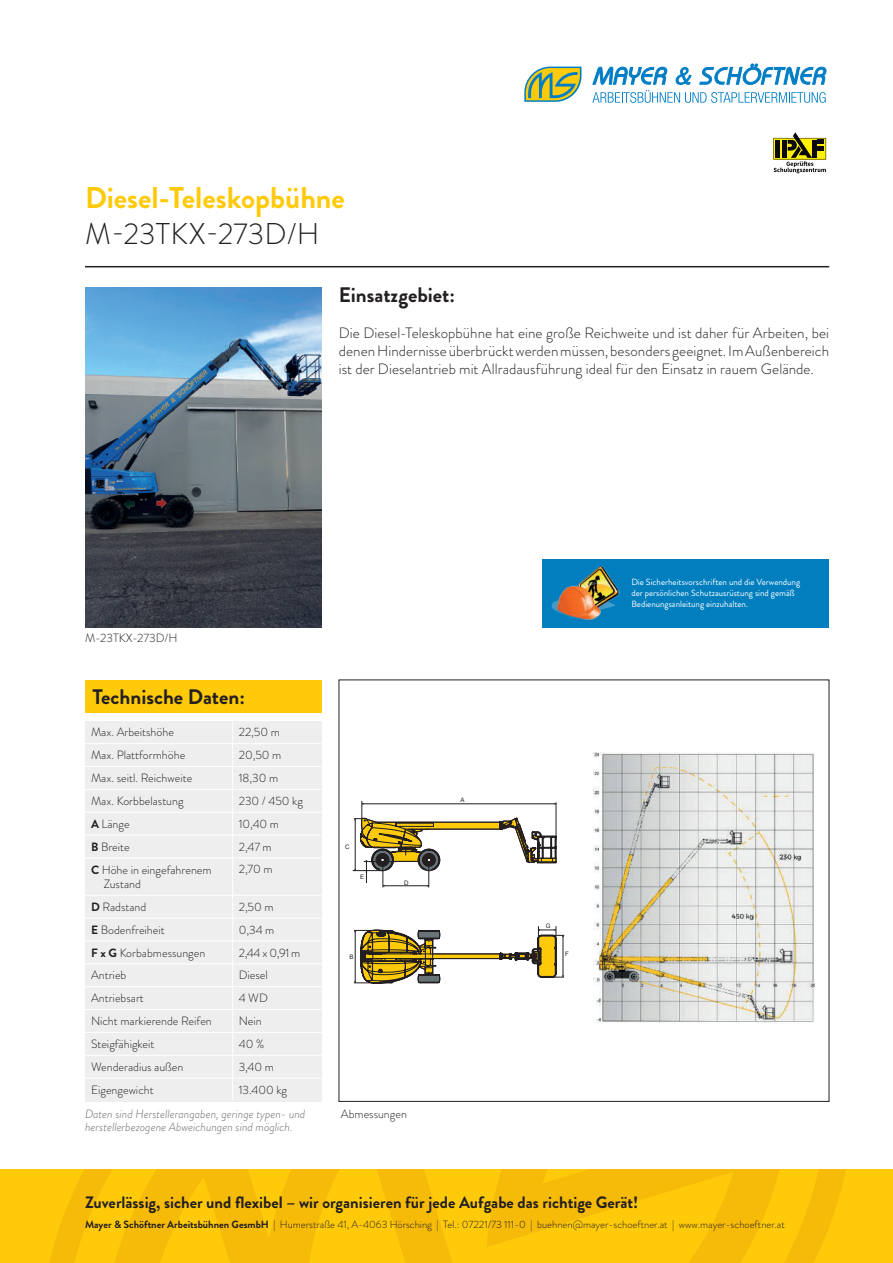
<style>
.page{position:relative;width:893px;height:1263px;background:#fff}
.page>*{position:absolute;margin:0;border:0;box-sizing:border-box;transform-origin:0 0}
.t1{font:700 30px "Brandon Grotesque";color:#feca0a}
.t2{font:300 30px "Brandon Grotesque";letter-spacing:.005em;color:#231f20}
.t3{font:700 21px "Brandon Grotesque";color:#231f20}
.t4{font:700 16.5px "Brandon Grotesque";color:#231f20}
.t5{font:300 15px/18px "Brandon Grotesque";letter-spacing:.005em;color:#231f20;text-align:justify}
.t6{font:300 12px/14.4px "Brandon Grotesque";color:#231f20}
.t7{font:italic 300 12px/12.8px "Brandon Grotesque";color:#6c6d70}
.t8{font:300 10.5px "Brandon Grotesque";color:#231f20}
.t9{font:9px/10.8px "Brandon Grotesque";color:#fff}
.t10{font:6.15px "Arial";color:#231f20}
.s1{font-weight:700}
</style>
<div class="page">
<div style="left:85px;top:680px;width:237px;height:32px;background:#feca0a"></div>
<div style="left:85px;top:721px;width:237px;height:380px;background:#eeeeef"></div>
<hr style="left:85px;top:266px;width:744px;height:1px;background:#231f20">
<svg style="left:0;top:1169px;width:893px;height:94px;background:#fcc609"></svg>
<svg style="left:73px;top:1169px;width:717px;height:94px;background:#fac209"></svg>
<div style="left:542px;top:559px;width:287px;height:68px;background:#007ebe"></div>
<img style="left:551px;top:566px;width:69px;height:54px">
<svg style="left:524px;top:67px;width:57px;height:35px;background:#a9b86c"></svg>
<svg style="left:592px;top:64px;width:234px;height:39px"></svg>
<svg style="left:773px;top:132px;width:53px;height:41px"></svg>
<hr style="left:556px;top:802px;width:1px;height:38px;background:#231f20">
<svg style="left:353px;top:801px;width:203px;height:86px"></svg>
<svg style="left:354px;top:926px;width:210px;height:57px"></svg>
<hr style="left:85px;top:743px;width:148px;height:1px;background:#fff">
<hr style="left:233px;top:743px;width:89px;height:1px;background:#fff">
<hr style="left:85px;top:766px;width:148px;height:1px;background:#fff">
<hr style="left:233px;top:766px;width:89px;height:1px;background:#fff">
<hr style="left:85px;top:789px;width:148px;height:1px;background:#fff">
<hr style="left:233px;top:789px;width:89px;height:1px;background:#fff">
<hr style="left:85px;top:812px;width:148px;height:1px;background:#fff">
<hr style="left:233px;top:812px;width:89px;height:1px;background:#fff">
<hr style="left:85px;top:835px;width:148px;height:1px;background:#fff">
<hr style="left:233px;top:835px;width:89px;height:1px;background:#fff">
<svg style="left:232px;top:721px;width:1px;height:137px"></svg>
<hr style="left:85px;top:858px;width:148px;height:1px;background:#fff">
<hr style="left:233px;top:858px;width:89px;height:1px;background:#fff">
<hr style="left:232px;top:858px;width:1px;height:37px;background:#fff">
<hr style="left:85px;top:895px;width:148px;height:1px;background:#fff">
<hr style="left:233px;top:895px;width:89px;height:1px;background:#fff">
<hr style="left:85px;top:918px;width:148px;height:1px;background:#fff">
<hr style="left:233px;top:918px;width:89px;height:1px;background:#fff">
<hr style="left:85px;top:941px;width:148px;height:1px;background:#fff">
<hr style="left:233px;top:941px;width:89px;height:1px;background:#fff">
<hr style="left:85px;top:963px;width:148px;height:1px;background:#fff">
<hr style="left:233px;top:963px;width:89px;height:1px;background:#fff">
<hr style="left:85px;top:986px;width:148px;height:1px;background:#fff">
<hr style="left:233px;top:986px;width:89px;height:1px;background:#fff">
<hr style="left:85px;top:1009px;width:148px;height:1px;background:#fff">
<hr style="left:233px;top:1009px;width:89px;height:1px;background:#fff">
<hr style="left:85px;top:1032px;width:148px;height:1px;background:#fff">
<hr style="left:233px;top:1032px;width:89px;height:1px;background:#fff">
<hr style="left:85px;top:1055px;width:148px;height:1px;background:#fff">
<hr style="left:233px;top:1055px;width:89px;height:1px;background:#fff">
<hr style="left:85px;top:1078px;width:148px;height:1px;background:#fff">
<hr style="left:233px;top:1078px;width:89px;height:1px;background:#fff">
<svg style="left:232px;top:896px;width:1px;height:205px"></svg>
<img style="left:594px;top:752px;width:221px;height:271px">
<img style="left:85px;top:287px;width:237px;height:340px">
<h1 class="t1" style="left:85px;top:177px;width:261px">Diesel-Teleskopbühne</h1>
<h1 class="t2" style="left:85px;top:213px;width:236px">M-23TKX-273D/H</h1>
<h2 class="t3" style="left:339px;top:280px;width:118px">Einsatzgebiet:</h2>
<p class="t5" style="left:339px;top:324px;width:492px">Die Diesel-Teleskopbühne hat eine große Reichweite und ist daher für Arbeiten, bei denen Hindernisse überbrückt werden müssen, besonders geeignet. Im Außenbereich ist der Dieselantrieb mit Allradausführung ideal für den Einsatz in rauem Gelände.</p>
<p class="t6" style="left:85px;top:631px;width:94px">M-23TKX-273D/H</p>
<h2 class="t3" style="left:92px;top:682px;width:154px">Technische Daten:</h2>
<p class="t6" style="left:91px;top:725px;width:84px">Max. Arbeitshöhe</p>
<p class="t6" style="left:239px;top:725px;width:43px">22,50 m</p>
<p class="t6" style="left:91px;top:748px;width:96px">Max. Plattformhöhe</p>
<p class="t6" style="left:239px;top:748px;width:44px">20,50 m</p>
<p class="t6" style="left:91px;top:771px;width:103px">Max. seitl. Reichweite</p>
<p class="t6" style="left:239px;top:771px;width:41px">18,30 m</p>
<p class="t6" style="left:91px;top:794px;width:94px">Max. Korbbelastung</p>
<p class="t6" style="left:239px;top:794px;width:66px">230 / 450 kg</p>
<p class="t6" style="left:91px;top:816px;width:40px"><span class="s1">A</span> Länge</p>
<p class="t6" style="left:239px;top:816px;width:42px">10,40 m</p>
<p class="t6" style="left:91px;top:839px;width:40px"><span class="s1">B</span> Breite</p>
<p class="t6" style="left:239px;top:839px;width:35px">2,47 m</p>
<p class="t6" style="left:104px;top:862px;width:109px;text-indent:-13px"><span class="s1">C</span> Höhe in eingefahrenem<br>Zustand</p>
<p class="t6" style="left:239px;top:861px;width:35px">2,70 m</p>
<p class="t6" style="left:91px;top:899px;width:57px"><span class="s1">D</span> Radstand</p>
<p class="t6" style="left:239px;top:899px;width:36px">2,50 m</p>
<p class="t6" style="left:91px;top:922px;width:75px"><span class="s1">E</span> Bodenfreiheit</p>
<p class="t6" style="left:239px;top:922px;width:37px">0,34 m</p>
<p class="t6" style="left:91px;top:945px;width:116px"><span class="s1">F x G</span> Korbabmessungen</p>
<p class="t6" style="left:239px;top:945px;width:63px">2,44 x 0,91 m</p>
<p class="t6" style="left:91px;top:968px;width:37px">Antrieb</p>
<p class="t6" style="left:239px;top:968px;width:31px">Diesel</p>
<p class="t6" style="left:91px;top:991px;width:54px">Antriebsart</p>
<p class="t6" style="left:239px;top:991px;width:31px">4 WD</p>
<p class="t6" style="left:91px;top:1014px;width:122px">Nicht markierende Reifen</p>
<p class="t6" style="left:239px;top:1014px;width:24px">Nein</p>
<p class="t6" style="left:91px;top:1037px;width:65px">Steigfähigkeit</p>
<p class="t6" style="left:239px;top:1037px;width:27px">40 %</p>
<p class="t6" style="left:91px;top:1059px;width:94px">Wenderadius außen</p>
<p class="t6" style="left:239px;top:1059px;width:37px">3,40 m</p>
<p class="t6" style="left:91px;top:1082px;width:64px">Eigengewicht</p>
<p class="t6" style="left:239px;top:1082px;width:50px">13.400 kg</p>
<p class="t10" style="left:345px;top:842px;width:6px">C</p>
<p class="t10" style="left:360px;top:873px;width:6px">E</p>
<p class="t10" style="left:349px;top:952px;width:6px">B</p>
<p class="t10" style="left:404px;top:878px;width:6px">D</p>
<p class="t7" style="left:85px;top:1108px;width:222px">Daten sind Herstellerangaben, geringe typen- und herstellerbezogene Abweichungen sind möglich.</p>
<p class="t6" style="left:341px;top:1107px;width:68px">Abmessungen</p>
<p class="t10" style="left:460px;top:796px;width:6px">A</p>
<p class="t9" style="left:631px;top:577px;width:170px">Die Sicherheitsvorschriften und die Verwendung der persönlichen Schutzausrüstung sind gemäß<br>Bedienungsanleitung einzuhalten.</p>
<p class="t10" style="left:546px;top:922px;width:6px">G</p>
<p class="t10" style="left:565px;top:950px;width:5px">F</p>
<h3 class="t4" style="left:85px;top:1191px;width:555px">Zuverlässig, sicher und flexibel – wir organisieren für jede Aufgabe das richtige Gerät!</h3>
<p class="t8" style="left:85px;top:1217px;width:701px"><span class="s1">Mayer &amp; Schöftner Arbeitsbühnen GesmbH</span> | Humerstraße 41, A-4063 Hörsching | Tel.: 07221/73 111-0 | buehnen@mayer-schoeftner.at | www.mayer-schoeftner.at</p>
</div>
